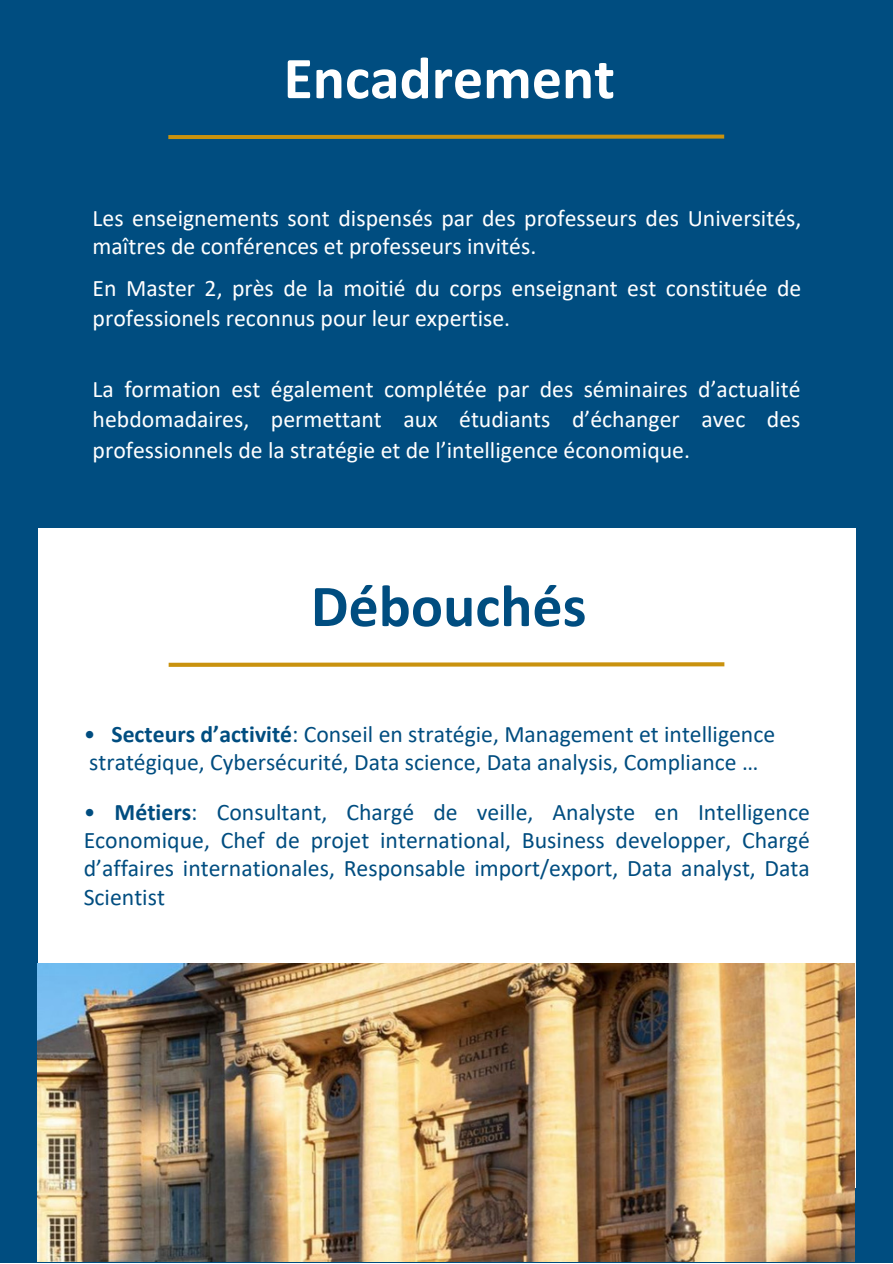
<style>
.page{position:relative;width:893px;height:1264px;background:#fff}
.page>*{position:absolute;margin:0;border:0;box-sizing:border-box;transform-origin:0 0}
.t1{font:700 59.85px "Calibri";color:#fff}
.t2{font:700 59.85px "Calibri";color:#004d80}
.t3{font:23.7px/30.3px "Calibri";color:#fff}
.t4{font:23.7px/28px "Calibri";color:#004d80;text-align:justify}
.s1{font-weight:700}
</style>
<div class="page">
<div style="left:0;top:0;width:892px;height:1262px;background:#004d80"></div>
<div style="left:38px;top:528px;width:817px;height:659px;background:#fff"></div>
<svg style="left:168px;top:662px;width:557px;height:5px;background:#d2a538"></svg>
<svg style="left:168px;top:135px;width:556px;height:4px;background:#bf8e13"></svg>
<img style="left:38px;top:963px;width:816px;height:298px">
<p class="t1" style="left:283px;top:53px;width:333px">Encadrement</p>
<p class="t3" style="left:93px;top:206px;width:710px;line-height:28px">Les enseignements sont dispensés par des professeurs des Universités, maîtres de conférences et professeurs invités.</p>
<p class="t3" style="left:93px;top:275px;width:710px">En Master 2, près de la moitié du corps enseignant est constituée de professionels reconnus pour leur expertise.</p>
<p class="t3" style="left:93px;top:376px;width:709px;text-align:justify">La formation est également complétée par des séminaires d’actualité hebdomadaires, permettant aux étudiants d’échanger avec des professionnels de la stratégie et de l’intelligence économique.</p>
<p class="t2" style="left:311px;top:581px;width:277px">Débouchés</p>
<p class="t4" style="left:84px;top:722px;width:693px">• <span class="s1">Secteurs d’activité</span>: Conseil en stratégie, Management et intelligence</p>
<p class="t4" style="left:89px;top:750px;width:670px">stratégique, Cybersécurité, Data science, Data analysis, Compliance …</p>
<p class="t4" style="left:84px;top:800px;width:727px">• <span class="s1">Métiers</span>: Consultant, Chargé de veille, Analyste en Intelligence Economique, Chef de projet international, Business developper, Chargé d’affaires internationales, Responsable import/export, Data analyst, Data Scientist</p>
</div>
